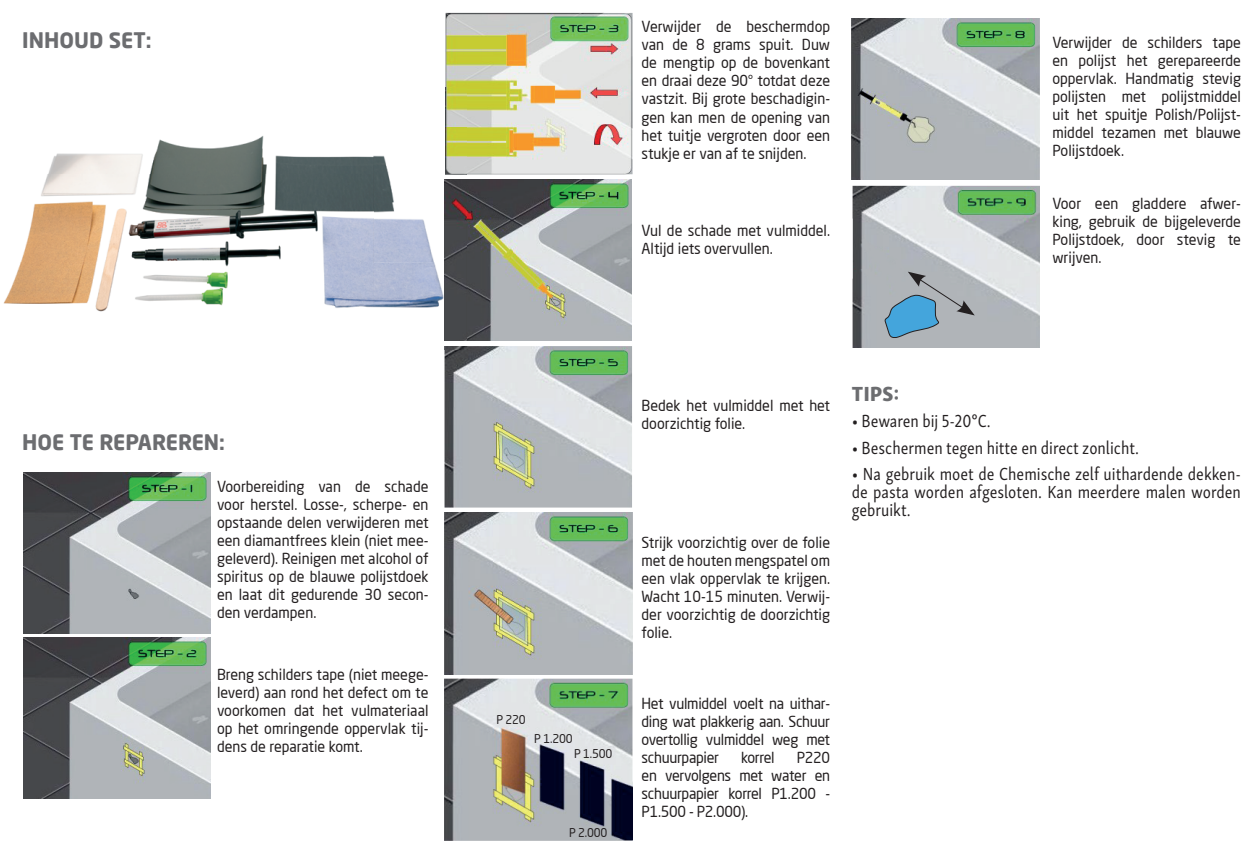
<style>
.page{position:relative;width:1259px;height:851px;background:#fff}
.page>*{position:absolute;margin:0;border:0;box-sizing:border-box;transform-origin:0 0}
.t1{font:700 21px "Neo Sans Pro";color:#6c6d70}
.t2{font:21px "Skolar Sans Latn Cn Eb";color:#6c6d70}
.t3{font:18px/18px "Skolar Sans Latn Cn";color:#231f20;text-align:justify;scale:.95 1}
.t4{font:15px/18px "Neo Sans Pro";color:#231f20;text-align:justify;scale:.95 1}
.t5{font:12px "Neo Sans Pro";letter-spacing:-.02em;color:#231f20;scale:.95 1}
</style>
<div class="page">
<img style="left:444px;top:678px;width:188px;height:163px">
<img style="left:852px;top:185px;width:188px;height:162px">
<img style="left:23px;top:637px;width:188px;height:161px">
<img style="left:23px;top:472px;width:188px;height:161px">
<img style="left:467px;top:179px;width:165px;height:162px">
<img style="left:446px;top:13px;width:186px;height:161px">
<img style="left:444px;top:346px;width:188px;height:161px">
<img style="left:444px;top:512px;width:188px;height:162px">
<img style="left:851px;top:18px;width:188px;height:162px">
<img style="left:4px;top:88px;width:463px;height:253px">
<img style="left:446px;top:88px;width:21px;height:86px">
<img style="left:444px;top:346px;width:23px;height:3px">
<svg style="left:884px;top:271px;width:90px;height:67px;background:#8ca6b7"></svg>
<h1 class="t1" style="left:22px;top:27px;width:131px">INHOUD SET:</h1>
<h1 class="t1" style="left:22px;top:428px;width:204px">HOE TE REPAREREN:</h1>
<p class="t4" style="left:217px;top:477px;width:224px">Voorbereiding van de schade voor herstel. Losse-, scherpe- en opstaande delen verwijderen met een diamantfrees klein (niet mee&shy;geleverd). Reinigen met alcohol of spiritus op de blauwe polijstdoek en laat dit gedurende 30 secon&shy;den verdampen.</p>
<p class="t4" style="left:217px;top:665px;width:224px">Breng schilders tape (niet meege&shy;leverd) aan rond het defect om te voorkomen dat het vulmateriaal op het omringende oppervlak tij&shy;dens de reparatie komt.</p>
<p class="t4" style="left:641px;top:18px;width:200px">Verwijder de beschermdop van de 8 grams spuit. Duw de mengtip op de bovenkant en draai deze 90° totdat deze vastzit. Bij grote beschadigin&shy;gen kan men de opening van het tuitje vergroten door een stukje er van af te snijden.</p>
<p class="t4" style="left:641px;top:221px;width:200px">Vul de schade met vulmiddel.<br>Altijd iets overvullen.</p>
<p class="t4" style="left:1052px;top:33px;width:200px">Verwijder de schilders tape en polijst het gerepareerde oppervlak. Handmatig stevig polijsten met polijstmiddel uit het spuitje Polish/Polijst&shy;middel tezamen met blauwe Polijstdoek.</p>
<p class="t4" style="left:1052px;top:194px;width:200px">Voor een gladdere afwer&shy;king, gebruik de bijgeleverde Polijstdoek, door stevig te wrijven.</p>
<p class="t5" style="left:496px;top:712px;width:32px">P 220</p>
<p class="t5" style="left:534px;top:730px;width:42px">P 1.200</p>
<p class="t5" style="left:574px;top:746px;width:42px">P 1.500</p>
<p class="t5" style="left:569px;top:825px;width:42px">P 2.000</p>
<p class="t4" style="left:641px;top:396px;width:200px">Bedek het vulmiddel met het doorzichtig folie.</p>
<p class="t4" style="left:641px;top:532px;width:200px">Strijk voorzichtig over de folie met de houten mengspatel om een vlak oppervlak te krijgen.<br>Wacht 10-15 minuten. Verwij&shy;der voorzichtig de doorzichtig folie.</p>
<h1 class="t2" style="left:852px;top:376px;width:49px">TIPS:</h1>
<p class="t3" style="left:851px;top:411px;width:148px">• Bewaren bij 5-20°C.</p>
<p class="t3" style="left:851px;top:437px;width:304px">• Beschermen tegen hitte en direct zonlicht.</p>
<p class="t3" style="left:851px;top:463px;width:411px">• Na gebruik moet de Chemische zelf uithardende dekken&shy;de pasta worden afgesloten. Kan meerdere malen worden gebruikt.</p>
<p class="t4" style="left:641px;top:694px;width:200px">Het vulmiddel voelt na uithar&shy;ding wat plakkerig aan. Schuur overtollig vulmiddel weg met schuurpapier</p>
<p class="t4" style="left:741px;top:748px;width:37px">korrel</p>
<p class="t4" style="left:641px;top:748px;width:200px;text-indent:155px">P220 en vervolgens met water en schuurpapier korrel P1.200 - P1.500 - P2.000).</p>
</div>
